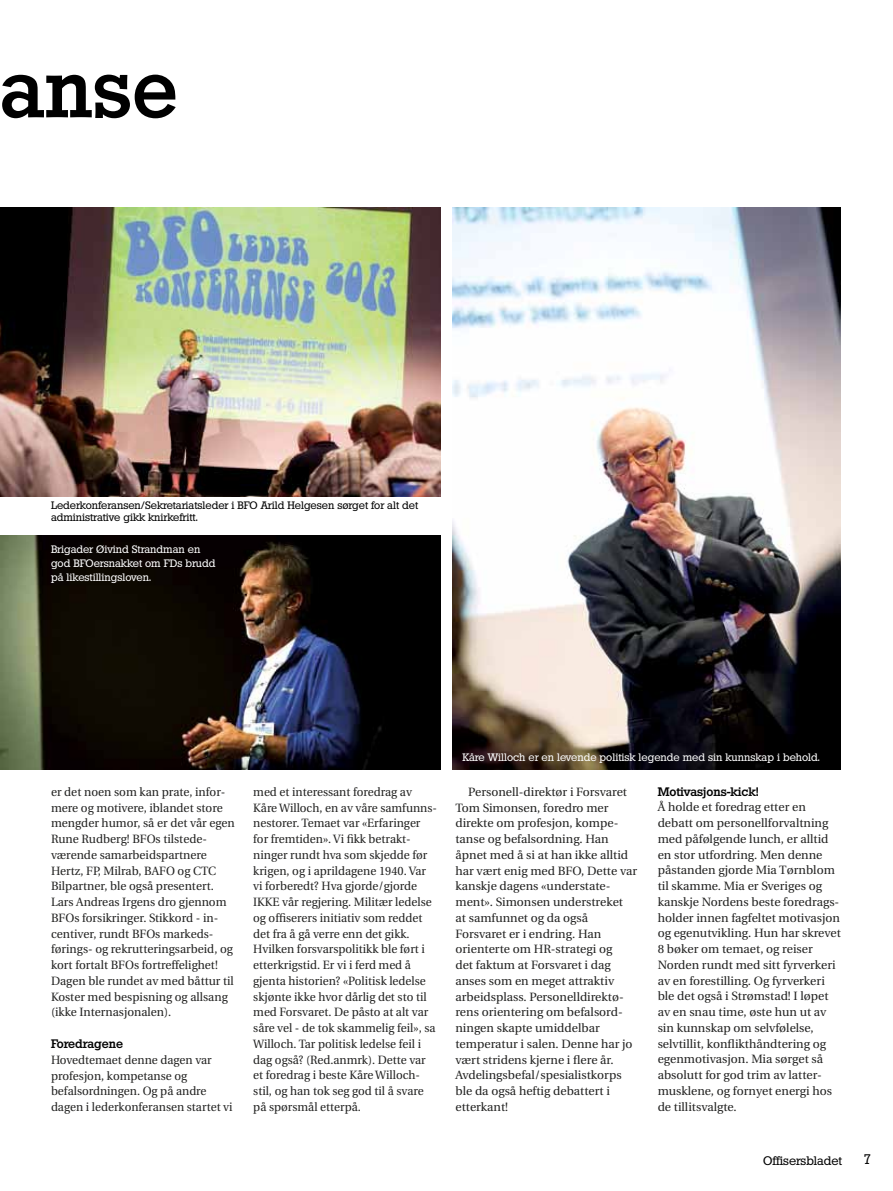
<style>
.page{position:relative;width:893px;height:1191px;background:#fff}
.page>*{position:absolute;margin:0;border:0;box-sizing:border-box;transform-origin:0 0}
.t1{font:500 78.45px "Stafford Serial";color:#000}
.t2{font:13.5px "Stafford Serial";color:#000}
.t3{font:12px/15.8px "Utopia";color:#222221}
.t4{font:500 12px "Stafford Serial";color:#000}
.t5{font:12px "Stafford Serial";color:#000}
.t6{font:10.5px/14.2px "Stafford Serial";color:#fff}
.t7{font:10.5px/12px "Stafford Serial";color:#000}
</style>
<div class="page">
<img style="left:0;top:207px;width:441px;height:289px">
<img style="left:453px;top:207px;width:387px;height:563px">
<img style="left:0;top:535px;width:441px;height:235px">
<h1 class="t1" style="left:0;top:43px;width:179px">anse</h1>
<p class="t7" style="left:51px;top:499px;width:369px">Lederkonferansen/Sekretariatsleder i BFO Arild Helgesen sørget for alt det administrative gikk knirkefritt.</p>
<p class="t6" style="left:51px;top:542px;width:166px">Brigader Øivind Strandman en god BFOersnakket om FDs brudd på likestillingsloven.</p>
<p class="t6" style="left:462px;top:750px;width:359px">Kåre Willoch er en levende politisk legende med sin kunnskap i behold.</p>
<p class="t3" style="left:51px;top:784px;width:185px">er det noen som kan prate, infor&shy;mere og motivere, iblandet store mengder humor, så er det vår egen<br>Rune Rudberg! BFOs tilstede&shy;værende samarbeidspartnere<br>Hertz, FP, Milrab, BAFO og CTC<br>Bilpartner, ble også presentert.<br>Lars Andreas Irgens dro gjennom<br>BFOs forsikringer. Stikkord - in&shy;centiver, rundt BFOs markeds&shy;førings- og rekrutteringsarbeid, og kort fortalt BFOs fortreffelighet!<br>Dagen ble rundet av med båttur til<br>Koster med bespisning og allsang (ikke Internasjonalen).</p>
<p class="t4" style="left:51px;top:1036px;width:74px">Foredragene</p>
<p class="t3" style="left:51px;top:1052px;width:183px">Hovedtemaet denne dagen var profesjon, kompetanse og befalsordningen. Og på andre dagen i lederkonferansen startet vi</p>
<p class="t3" style="left:253px;top:784px;width:185px">med et interessant foredrag av Kåre Willoch, en av våre samfunns&shy;nestorer. Temaet var «Erfaringer for fremtiden». Vi fikk betrakt&shy;ninger rundt hva som skjedde før krigen, og i aprildagene 1940. Var vi forberedt? Hva gjorde/gjorde IKKE vår regjering. Militær ledelse og offiserers initiativ som reddet det fra å gå verre enn det gikk.<br>Hvilken forsvarspolitikk ble ført i etterkrigstid. Er vi i ferd med å gjenta historien? «Politisk ledelse skjønte ikke hvor dårlig det sto til med Forsvaret. De påsto at alt var såre vel - de tok skammelig feil», sa Willoch. Tar politisk ledelse feil i dag også? (Red.anmrk). Dette var et foredrag i beste Kåre Willoch&shy;stil, og han tok seg god til å svare på spørsmål etterpå.</p>
<p class="t3" style="left:455px;top:784px;width:183px;text-indent:13px">Personell-direktør i Forsvaret<br>Tom Simonsen, foredro mer direkte om profesjon, kompe&shy;tanse og befalsordning. Han åpnet med å si at han ikke alltid har vært enig med BFO, Dette var kanskje dagens «understate&shy;ment». Simonsen understreket<br>at samfunnet og da også<br>Forsvaret er i endring. Han orienterte om HR-strategi og<br>det faktum at Forsvaret i dag anses som en meget attraktiv arbeidsplass. Personelldirektø&shy;rens orientering om befalsord&shy;ningen skapte umiddelbar temperatur i salen. Denne har jo vært stridens kjerne i flere år.<br>Avdelingsbefal/spesialistkorps ble da også heftig debattert i etterkant!</p>
<p class="t4" style="left:658px;top:784px;width:102px">Motivasjons-kick!</p>
<p class="t3" style="left:658px;top:799px;width:185px">Å holde et foredrag etter en debatt om personellforvaltning med påfølgende lunch, er alltid en stor utfordring. Men denne påstanden gjorde Mia Tørnblom til skamme. Mia er Sveriges og kanskje Nordens beste foredrags&shy;holder innen fagfeltet motivasjon og egenutvikling. Hun har skrevet<br>8 bøker om temaet, og reiser<br>Norden rundt med sitt fyrverkeri av en forestilling. Og fyrverkeri ble det også i Strømstad! I løpet av en snau time, øste hun ut av sin kunnskap om selvfølelse, selvtillit, konflikthåndtering og egenmotivasjon. Mia sørget så absolutt for god trim av latter&shy;musklene, og fornyet energi hos de tillitsvalgte.</p>
<p class="t5" style="left:763px;top:1153px;width:80px">Offisersbladet</p>
<p class="t2" style="left:864px;top:1151px;width:9px">7</p>
</div>
